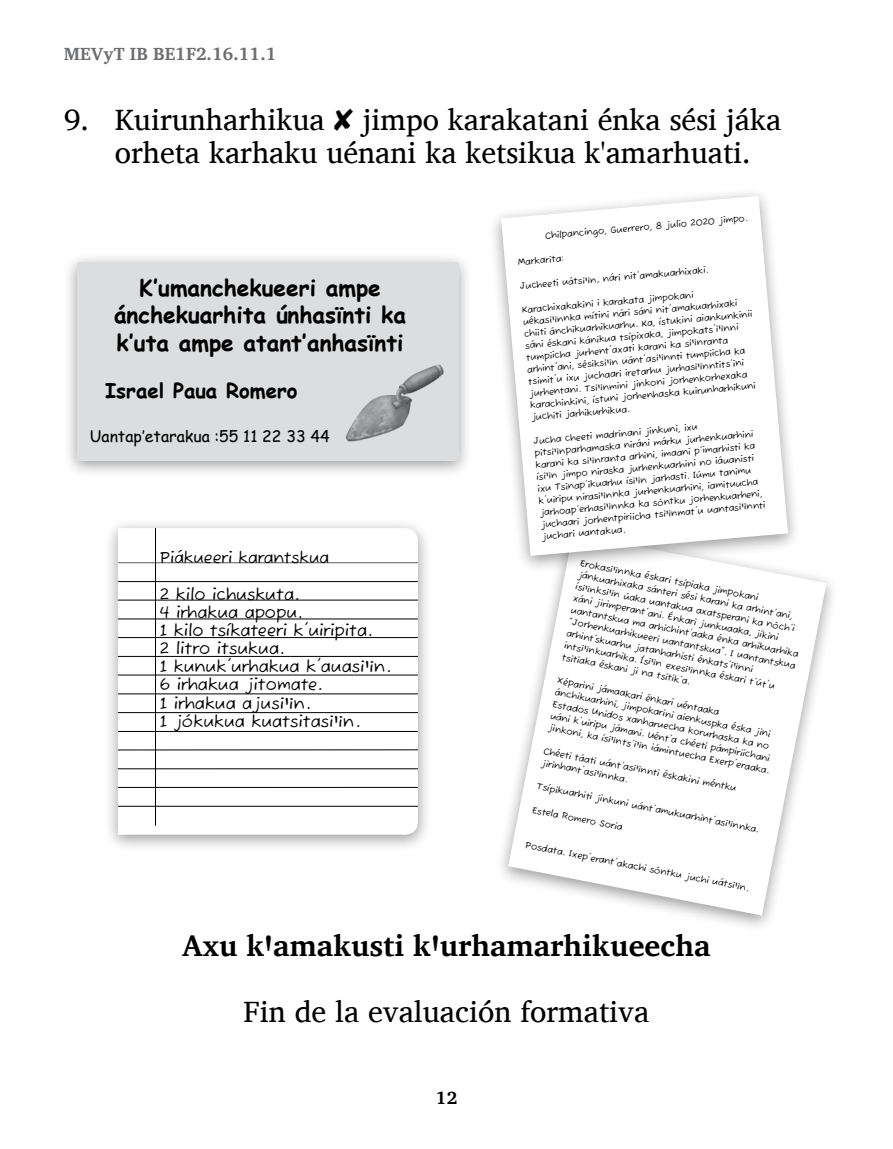
<style>
.page{position:relative;width:893px;height:1149px;background:#fff}
.page>*{position:absolute;margin:0;border:0;box-sizing:border-box;transform-origin:0 0}
.t1{font:30px/33px "Charis SIL";color:#000}
.t2{font:700 30px "Charis SIL";color:#000}
.t3{font:700 22.65px/27.2px "Comic Sans MS";color:#000;text-align:center}
.t4{font:700 20.4px "Comic Sans MS";color:#000}
.t5{font:700 18px "Charis SIL";color:#6d6e71}
.t6{font:700 18px "Charis SIL";color:#000}
.t7{font:16.5px/18px "A Mano Mixteco 1";color:#000}
.t8{font:15.9px "Comic Sans MS";color:#000}
.t9{font:15.9px "A Mano Mixteco 1";color:#000}
.t10{font:9.15px/12px "A Mano Mixteco 1";color:#000}
</style>
<div class="page">
<div style="left:63px;top:252px;width:410px;height:226px;background:#000;opacity:.4"></div>
<div style="left:77px;top:262px;width:381px;height:198px;background:#dcddde"></div>
<img style="left:345px;top:364px;width:99px;height:78px">
<div style="left:104px;top:518px;width:328px;height:334px;background:#000;opacity:.4"></div>
<svg style="left:118px;top:528px;width:300px;height:306px"></svg>
<hr style="left:118px;top:562px;width:300px;height:1px;background:#58595b">
<hr style="left:118px;top:712px;width:300px;height:1px;background:#000">
<hr style="left:118px;top:599px;width:300px;height:1px;background:#000">
<hr style="left:118px;top:749px;width:300px;height:1px;background:#000">
<hr style="left:118px;top:637px;width:300px;height:1px;background:#000">
<hr style="left:118px;top:787px;width:300px;height:1px;background:#000">
<hr style="left:118px;top:674px;width:300px;height:1px;background:#000">
<hr style="left:118px;top:581px;width:300px;height:1px;background:#000">
<hr style="left:118px;top:731px;width:300px;height:1px;background:#000">
<hr style="left:118px;top:618px;width:300px;height:1px;background:#000">
<hr style="left:118px;top:768px;width:300px;height:1px;background:#000">
<hr style="left:118px;top:656px;width:300px;height:1px;background:#000">
<hr style="left:118px;top:805px;width:300px;height:1px;background:#000">
<hr style="left:118px;top:693px;width:300px;height:1px;background:#000">
<hr style="left:155px;top:528px;width:1px;height:297px;background:#000">
<svg style="left:508px;top:573px;width:318px;height:342px"></svg>
<div style="left:487px;top:186px;width:315px;height:387px;background:#000;opacity:.4"></div>
<svg style="left:501px;top:196px;width:287px;height:359px"></svg>
<h3 class="t5" style="left:64px;top:43px;width:214px">MEVyT IB BE1F2.16.11.1</h3>
<h1 class="t1" style="left:115px;top:103px;width:668px;text-indent:-51px">9. Kuirunharhikua ✘ jimpo karakatani énka sési jáka orheta karhaku uénani ka ketsikua k'amarhuati.</h1>
<h2 class="t3" style="left:114px;top:273px;width:294px">K’umanchekueeri ampe ánchekuarhita únhasïnti ka k’uta ampe atant’anhasïnti</h2>
<h3 class="t4" style="left:105px;top:375px;width:194px">Israel Paua Romero</h3>
<h3 class="t8" style="left:90px;top:424px;width:241px">Uantap’etarakua :55 11 22 33 44</h3>
<h3 class="t9" style="left:160px;top:547px;width:171px">Piákueeri karantskua</h3>
<h3 class="t7" style="left:160px;top:586px;width:232px">2 kilo ichuskuta.<br>4 irhakua apopu.<br>1 kilo tsíkateeri k’uiripita.<br>2 litro itsukua.<br>1 kunuk’urhakua k’auasï.<br>6 irhakua jitomate.<br>1 irhakua ajusï.<br>1 jókukua kuatsitasï.</h3>
<p class="t10" style="left:545px;top:230px;width:205px;rotate:-5deg">Chilpancingo, Guerrero, 8 julio 2020 jimpo.</p>
<p class="t10" style="left:517px;top:256px;width:47px;rotate:-5deg">Markarita:</p>
<p class="t10" style="left:519px;top:280px;width:190px;rotate:-5deg">Jucheeti uátsï, nári nit’amakuarhixaki.</p>
<p class="t10" style="left:521px;top:304px;width:230px;rotate:-5deg">Karachixakakini i karakata jimpokani uékasïnka mítini nári sáni nit’amakuarhixaki chiiti ánchikuarhikuarhu. Ka, ístukini aiankunkinii sáni éskani kánikua tsípixaka, jimpokats’ïni tumpiicha jurhent’axati karani ka sïranta arhint’ani, sésiksï uánt’asïnti tumpiicha ka tsimit’u ixu juchaari iretarhu jurhasïntits’ini jurhentani. Tsïmini jinkoni jorhenkorhexaka karachinkini, ístuni jorhenhaska kuirunharhikuni juchiti jarhikurhikua.</p>
<p class="t10" style="left:533px;top:435px;width:227px;rotate:-5deg">Jucha cheeti madrinani jinkuni, ixu pitsïparhamaska niráni márku jurhenkuarhini karani ka sïranta arhini, imaani p’imarhisti ka ísï jimpo niraska jurhenkuarhini no iáuanisti ixu Tsinap’ikuarhu ísï jarhasti. Iúmu tanimu k’uiripu nirasïnka jurhenkuarhini, iamituucha jarhoap’erhasïnka ka sóntku jorhenkuarheni, juchaari jorhentpiriicha tsïmat’u uantasïnti juchari uantakua.</p>
<p class="t10" style="left:581px;top:557px;width:233px;rotate:11deg">Erokasïnka éskari tsípiaka jimpokani jánkuarhixaka sánteri sési karani ka arhint’ani, ísïksï úaka uantakua axatsperani ka nóch’i xáni jirimperant’ani. Énkari junkuaaka, jíkini uantantskua ma arhichint’aaka énka arhikuarhika “Jorhenkuarhikueeri uantantskua”. I uantantskua arhint’skuarhu jatanharhisti énkats’ïni intsïkuarhika. Ísï exesïnka éskari t’út’u tsitiaka éskani ji na tsitik’a.</p>
<p class="t10" style="left:559px;top:674px;width:227px;rotate:11deg">Xéparini jámaakari énkari uéntaaka ánchikuarhini, jimpokarini aienkuspka éska jini Estados Unidos xanharuecha korurhaska ka no uáni k’uiripu jámani. Uént’a chéeti pámpiriichani jinkoni, ka ísïts’ï iámintuecha Exerp’eraaka.</p>
<p class="t10" style="left:545px;top:745px;width:198px;rotate:11deg">Chéeti táati uánt’asïnti éskakini méntku jirinhant’asïnka.</p>
<p class="t10" style="left:538px;top:780px;width:228px;rotate:11deg">Tsípikuarhiti jinkuni uánt’amukuarhint’asïnka.</p>
<p class="t10" style="left:533px;top:803px;width:93px;rotate:11deg">Estela Romero Soria</p>
<p class="t10" style="left:527px;top:839px;width:229px;rotate:11deg">Posdata. Ixep’erant’akachi sóntku juchi uátsï.</p>
<h1 class="t2" style="left:182px;top:927px;width:530px">Axu kꞌamakusti kꞌurhamarhikueecha</h1>
<h1 class="t1" style="left:244px;top:994px;width:407px">Fin de la evaluación formativa</h1>
<h3 class="t6" style="left:436px;top:1087px;width:23px">12</h3>
</div>
